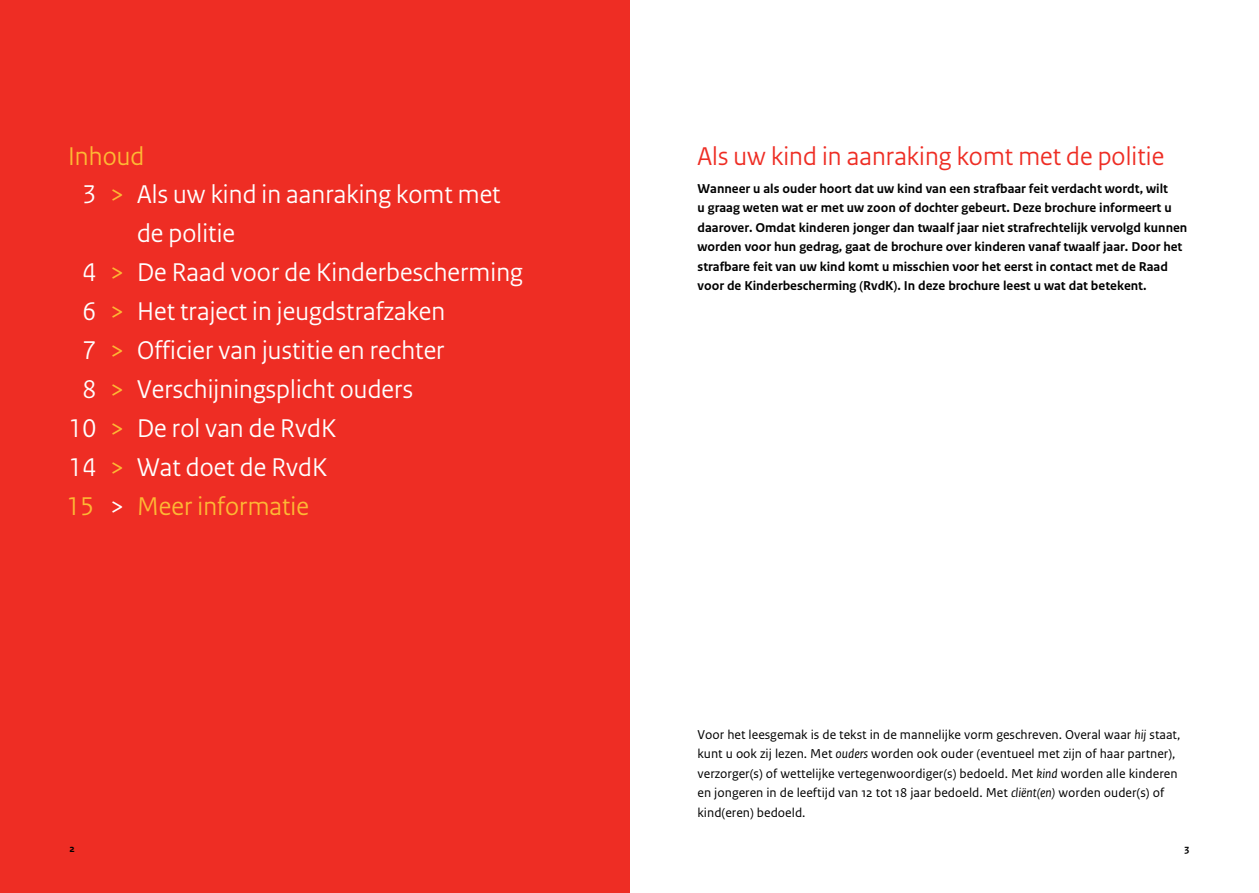
<style>
.page{position:relative;width:1259px;height:893px;background:#fff}
.page>*{position:absolute;margin:0;border:0;box-sizing:border-box;transform-origin:0 0}
.t1{font:27px "Rijksoverheid Sans Heading";letter-spacing:.005em;color:#fff}
.t2{font:27px "Rijksoverheid Sans Heading";letter-spacing:.005em;color:#ee2d24}
.t3{font:27px "Rijksoverheid Sans Heading";letter-spacing:.005em;color:#fdb934}
.t4{font:700 13.5px/19.5px "Rijksoverheid Sans Text";color:#000}
.t5{font:13.5px/19.5px "Rijksoverheid Sans Text";color:#000}
.s1{color:#fdb934}
.s2{color:#fff}
.s3{font-style:italic}
</style>
<div class="page">
<div style="left:0;top:0;width:629px;height:893px;background:#ee2d24"></div>
<h1 class="t3" style="left:68px;top:141px;width:78px">Inhoud</h1>
<h1 class="t1" style="left:83px;top:179px;width:419px">3 <span class="s1">&gt;</span> Als uw kind in aanraking komt met</h1>
<h1 class="t1" style="left:137px;top:218px;width:100px">de politie</h1>
<h1 class="t1" style="left:83px;top:257px;width:442px">4 <span class="s1">&gt;</span> De Raad voor de Kinderbescherming</h1>
<h1 class="t1" style="left:83px;top:296px;width:364px">6 <span class="s1">&gt;</span> Het traject in jeugdstrafzaken</h1>
<h1 class="t1" style="left:83px;top:335px;width:363px">7 <span class="s1">&gt;</span> Officier van justitie en rechter</h1>
<h1 class="t1" style="left:83px;top:374px;width:332px">8 <span class="s1">&gt;</span> Verschijningsplicht ouders</h1>
<h1 class="t1" style="left:69px;top:413px;width:269px">10 <span class="s1">&gt;</span> De rol van de RvdK</h1>
<h1 class="t1" style="left:69px;top:452px;width:260px">14 <span class="s1">&gt;</span> Wat doet de RvdK</h1>
<h1 class="t3" style="left:67px;top:491px;width:244px">15 <span class="s2">&gt;</span> Meer informatie</h1>
<h1 class="t2" style="left:697px;top:140px;width:468px">Als uw kind in aanraking komt met de politie</h1>
<p class="t4" style="left:697px;top:179px;width:491px">Wanneer u als ouder hoort dat uw kind van een strafbaar feit verdacht wordt, wilt<br>u graag weten wat er met uw zoon of dochter gebeurt. Deze brochure informeert u daarover. Omdat kinderen jonger dan twaalf jaar niet strafrechtelijk vervolgd kunnen worden voor hun gedrag, gaat de brochure over kinderen vanaf twaalf jaar. Door het strafbare feit van uw kind komt u misschien voor het eerst in contact met de Raad voor de Kinderbescherming (RvdK). In deze brochure leest u wat dat betekent.</p>
<p class="t5" style="left:697px;top:725px;width:484px">Voor het leesgemak is de tekst in de mannelijke vorm geschreven. Overal waar <span class="s3">hij</span> staat, kunt u ook zij lezen. Met <span class="s3">ouders</span> worden ook ouder (eventueel met zijn of haar partner), verzorger(s) of wettelijke vertegenwoordiger(s) bedoeld. Met <span class="s3">kind</span> worden alle kinderen en jongeren in de leeftijd van 12 tot 18 jaar bedoeld. Met <span class="s3">cliënt(en)</span> worden ouder(s) of kind(eren) bedoeld.</p>
</div>
